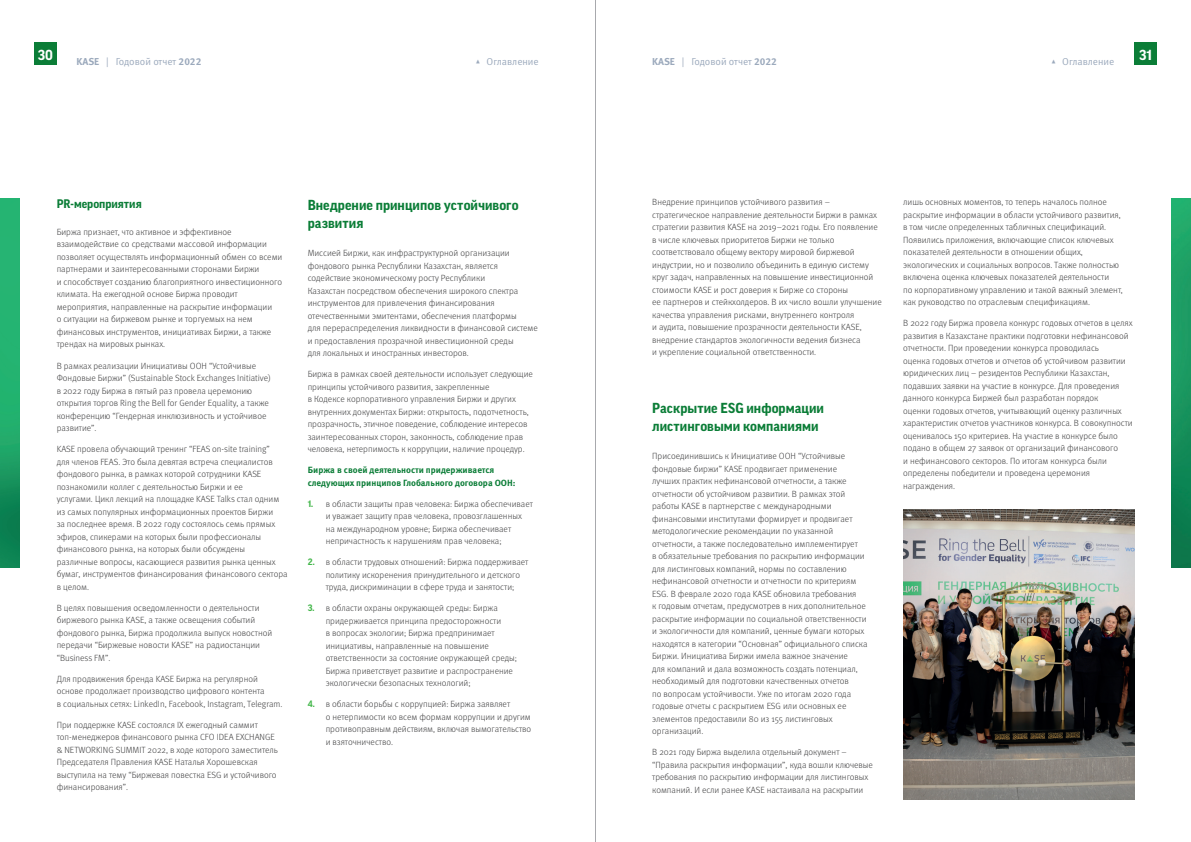
<style>
.page{position:relative;width:1191px;height:842px;background:#fff}
.page>*{position:absolute;margin:0;border:0;box-sizing:border-box;transform-origin:0 0}
.t1{font:700 14px/18px "Good Pro";letter-spacing:.005em;color:#0b7d37}
.t2{font:700 14px "Good Pro";color:#fff}
.t3{font:700 12px "Good Pro";color:#0b7d37}
.t4{font:10px "Meta Pro Norm";color:#9ba9bc}
.t5{font:300 9px/12.5px "Meta Pro";color:#3e3e3f}
.t6{font:700 9px/12.5px "Meta Pro";color:#0b7d37}
.s1{font-family:"Meta Pro";font-weight:700}
.s2{font-family:"Good Pro";font-weight:700;color:#42b649}
</style>
<div class="page">
<div style="left:34px;top:43px;width:23px;height:22px;background:#0b7d37"></div>
<div style="left:1134px;top:43px;width:23px;height:22px;background:#0b7d37"></div>
<hr style="left:595px;top:0;width:1px;height:842px;background:#a8a9ad">
<img style="left:903px;top:510px;width:231px;height:289px">
<img style="left:0;top:198px;width:20px;height:369px">
<img style="left:1171px;top:198px;width:20px;height:369px">
<h1 class="t2" style="left:38px;top:47px;width:17px">30</h1>
<h1 class="t2" style="left:1139px;top:47px;width:14px">31</h1>
<p class="t4" style="left:77px;top:54px;width:126px"><span class="s1">KASE</span> | Годовой отчет <span class="s1">2022</span></p>
<p class="t4" style="left:475px;top:54px;width:65px">▴ Оглавление</p>
<p class="t4" style="left:652px;top:54px;width:126px"><span class="s1">KASE</span> | Годовой отчет <span class="s1">2022</span></p>
<p class="t4" style="left:1050px;top:54px;width:65px">▴ Оглавление</p>
<h2 class="t3" style="left:57px;top:197px;width:87px">PR-мероприятия</h2>
<p class="t5" style="left:57px;top:225px;width:227px">Биржа признает, что активное и эффективное взаимодействие со средствами массовой информации позволяет осуществлять информационный обмен со всеми партнерами и заинтересованными сторонами Биржи<br>и способствует созданию благоприятного инвестиционного климата. На ежегодной основе Биржа проводит мероприятия, направленные на раскрытие информации<br>о ситуации на биржевом рынке и торгуемых на нем финансовых инструментов, инициативах Биржи, а также трендах на мировых рынках.</p>
<p class="t5" style="left:57px;top:359px;width:216px">В рамках реализации Инициативы ООН “Устойчивые Фондовые Биржи” (Sustainable Stock Exchanges Initiative) в 2022 году Биржа в пятый раз провела церемонию открытия торгов Ring the Bell for Gender Equality, а также конференцию “Гендерная инклюзивность и устойчивое развитие”.</p>
<p class="t5" style="left:57px;top:442px;width:232px">KASE провела обучающий тренинг “FEAS on-site training”<br>для членов FEAS. Это была девятая встреча специалистов фондового рынка, в рамках которой сотрудники KASE познакомили коллег с деятельностью Биржи и ее<br>услугами. Цикл лекций на площадке KASE Talks стал одним из самых популярных информационных проектов Биржи<br>за последнее время. В 2022 году состоялось семь прямых эфиров, спикерами на которых были профессионалы финансового рынка, на которых были обсуждены различные вопросы, касающиеся развития рынка ценных бумаг, инструментов финансирования финансового сектора в целом.</p>
<p class="t5" style="left:57px;top:601px;width:217px">В целях повышения осведомленности о деятельности биржевого рынка KASE, а также освещения событий фондового рынка, Биржа продолжила выпуск новостной передачи “Биржевые новости KASE” на радиостанции “Business FM”.</p>
<p class="t5" style="left:57px;top:672px;width:227px">Для продвижения бренда KASE Биржа на регулярной основе продолжает производство цифрового контента<br>в социальных сетях: LinkedIn, Facebook, Instagram, Telegram.</p>
<p class="t5" style="left:57px;top:718px;width:223px">При поддержке KASE состоялся IX ежегодный саммит топ-менеджеров финансового рынка CFO IDEA EXCHANGE &amp; NETWORKING SUMMIT 2022, в ходе которого заместитель Председателя Правления KASE Наталья Хорошевская выступила на тему “Биржевая повестка ESG и устойчивого финансирования”.</p>
<h1 class="t1" style="left:308px;top:196px;width:212px">Внедрение принципов устойчивого развития</h1>
<p class="t5" style="left:308px;top:246px;width:232px">Миссией Биржи, как инфраструктурной организации фондового рынка Республики Казахстан, является содействие экономическому росту Республики<br>Казахстан посредством обеспечения широкого спектра инструментов для привлечения финансирования отечественными эмитентами, обеспечения платформы<br>для перераспределения ликвидности в финансовой системе и предоставления прозрачной инвестиционной среды<br>для локальных и иностранных инвесторов.</p>
<p class="t5" style="left:308px;top:367px;width:227px">Биржа в рамках своей деятельности использует следующие принципы устойчивого развития, закрепленные<br>в Кодексе корпоративного управления Биржи и других внутренних документах Биржи: открытость, подотчетность, прозрачность, этичное поведение, соблюдение интересов заинтересованных сторон, законность, соблюдение прав человека, нетерпимость к коррупции, наличие процедур.</p>
<p class="t6" style="left:308px;top:463px;width:209px">Биржа в своей деятельности придерживается следующих принципов Глобального договора ООН:</p>
<p class="t5" style="left:326px;top:497px;width:209px;text-indent:-18px"><span class="s2">1.</span> в области защиты прав человека: Биржа обеспечивает и уважает защиту прав человека, провозглашенных на международном уровне; Биржа обеспечивает непричастность к нарушениям прав человека;</p>
<p class="t5" style="left:326px;top:555px;width:204px;text-indent:-18px"><span class="s2">2.</span> в области трудовых отношений: Биржа поддерживает политику искоренения принудительного и детского труда, дискриминации в сфере труда и занятости;</p>
<p class="t5" style="left:326px;top:601px;width:193px;text-indent:-18px"><span class="s2">3.</span> в области охраны окружающей среды: Биржа придерживается принципа предосторожности<br>в вопросах экологии; Биржа предпринимает инициативы, направленные на повышение ответственности за состояние окружающей среды; Биржа приветствует развитие и распространение экологически безопасных технологий;</p>
<p class="t5" style="left:326px;top:697px;width:207px;text-indent:-18px"><span class="s2">4.</span> в области борьбы с коррупцией: Биржа заявляет<br>о нетерпимости ко всем формам коррупции и другим противоправным действиям, включая вымогательство и взяточничество.</p>
<p class="t5" style="left:652px;top:195px;width:231px">Внедрение принципов устойчивого развития – стратегическое направление деятельности Биржи в рамках стратегии развития KASE на 2019–2021 годы. Его появление в числе ключевых приоритетов Биржи не только соответствовало общему вектору мировой биржевой индустрии, но и позволило объединить в единую систему круг задач, направленных на повышение инвестиционной стоимости KASE и рост доверия к Бирже со стороны<br>ее партнеров и стейкхолдеров. В их число вошли улучшение качества управления рисками, внутреннего контроля<br>и аудита, повышение прозрачности деятельности KASE, внедрение стандартов экологичности ведения бизнеса<br>и укрепление социальной ответственности.</p>
<p class="t5" style="left:903px;top:195px;width:221px">лишь основных моментов, то теперь началось полное раскрытие информации в области устойчивого развития, в том числе определенных табличных спецификаций.<br>Появились приложения, включающие список ключевых показателей деятельности в отношении общих, экологических и социальных вопросов. Также полностью включена оценка ключевых показателей деятельности<br>по корпоративному управлению и такой важный элемент, как руководство по отраслевым спецификациям.</p>
<p class="t5" style="left:903px;top:316px;width:231px">В 2022 году Биржа провела конкурс годовых отчетов в целях развития в Казахстане практики подготовки нефинансовой отчетности. При проведении конкурса проводилась<br>оценка годовых отчетов и отчетов об устойчивом развитии юридических лиц – резидентов Республики Казахстан, подавших заявки на участие в конкурсе. Для проведения данного конкурса Биржей был разработан порядок<br>оценки годовых отчетов, учитывающий оценку различных характеристик отчетов участников конкурса. В совокупности оценивалось 150 критериев. На участие в конкурсе было подано в общем 27 заявок от организаций финансового<br>и нефинансового секторов. По итогам конкурса были определены победители и проведена церемония награждения.</p>
<h1 class="t1" style="left:652px;top:399px;width:173px">Раскрытие ESG информации листинговыми компаниями</h1>
<p class="t5" style="left:652px;top:449px;width:217px">Присоединившись к Инициативе ООН “Устойчивые фондовые биржи” KASE продвигает применение<br>лучших практик нефинансовой отчетности, а также отчетности об устойчивом развитии. В рамках этой работы KASE в партнерстве с международными финансовыми институтами формирует и продвигает методологические рекомендации по указанной отчетности, а также последовательно имплементирует<br>в обязательные требования по раскрытию информации для листинговых компаний, нормы по составлению нефинансовой отчетности и отчетности по критериям ESG. В феврале 2020 года KASE обновила требования<br>к годовым отчетам, предусмотрев в них дополнительное раскрытие информации по социальной ответственности и экологичности для компаний, ценные бумаги которых находятся в категории “Основная” официального списка Биржи. Инициатива Биржи имела важное значение<br>для компаний и дала возможность создать потенциал, необходимый для подготовки качественных отчетов<br>по вопросам устойчивости. Уже по итогам 2020 года годовые отчеты с раскрытием ESG или основных ее элементов предоставили 80 из 155 листинговых организаций.</p>
<p class="t5" style="left:652px;top:745px;width:222px">В 2021 году Биржа выделила отдельный документ – “Правила раскрытия информации”, куда вошли ключевые требования по раскрытию информации для листинговых компаний. И если ранее KASE настаивала на раскрытии</p>
</div>
